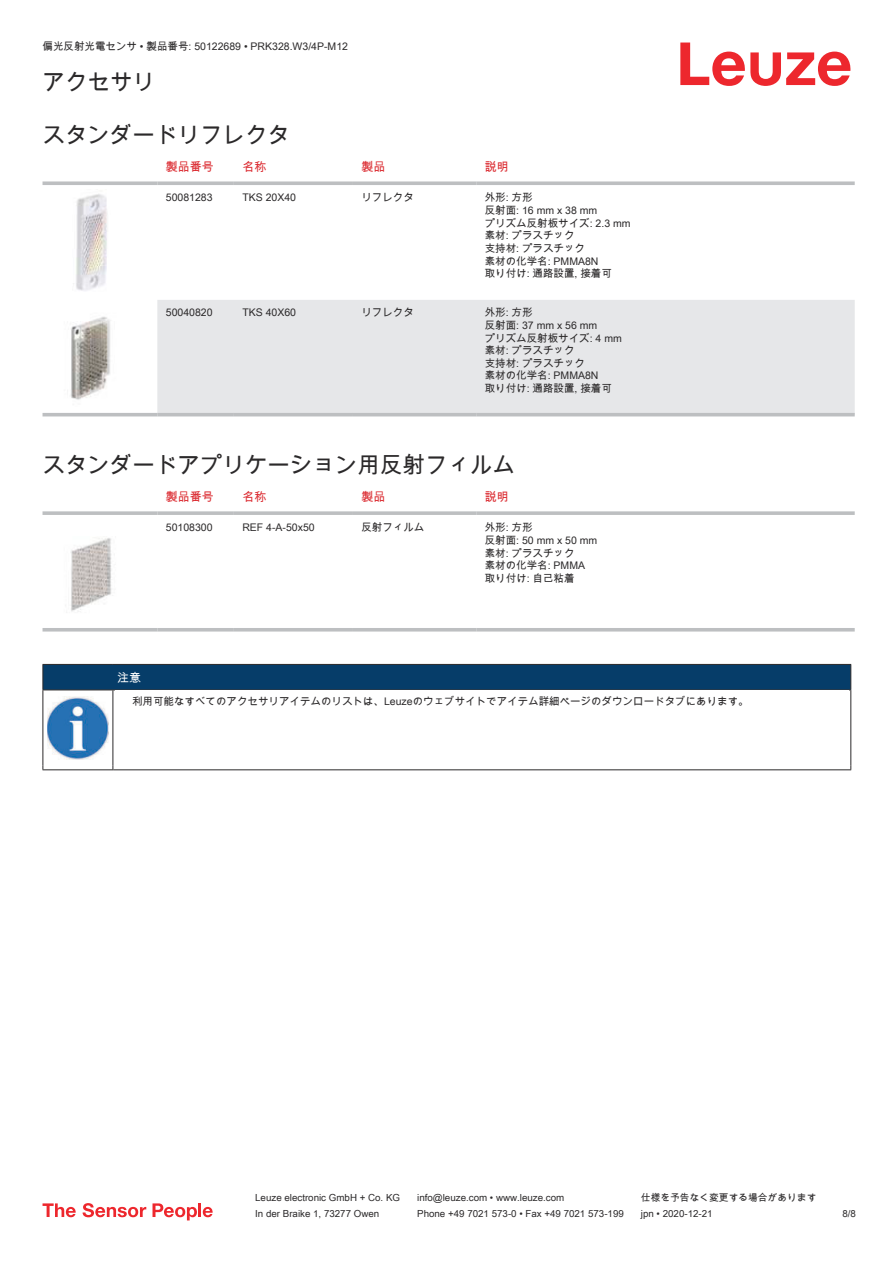
<style>
.page{position:relative;width:893px;height:1263px;background:#fff}
.page>*{position:absolute;margin:0;border:0;box-sizing:border-box;transform-origin:0 0}
.t1{font:22.5px "Arial Unicode MS";color:#2b292a}
.t2{font:12px "Arial Unicode MS";color:#db2a30}
.t3{font:12px "Arial Unicode MS";color:#fff}
.t4{font:10.5px/12.6px "Arial Unicode MS";color:#2b292a}
.t5{font:9.75px "Arial Unicode MS";color:#2b292a}
</style>
<div class="page">
<svg style="left:680px;top:43px;width:170px;height:43px"></svg>
<div style="left:157px;top:300px;width:698px;height:113px;background:#e6e7e9"></div>
<svg style="left:43px;top:181px;width:114px;height:4px"></svg>
<svg style="left:157px;top:181px;width:77px;height:4px"></svg>
<svg style="left:234px;top:181px;width:119px;height:4px"></svg>
<svg style="left:353px;top:181px;width:123px;height:4px"></svg>
<svg style="left:476px;top:181px;width:379px;height:4px;background:#c4c6c8"></svg>
<hr style="left:43px;top:413px;width:114px;height:3px;background:#bdbfc1">
<hr style="left:157px;top:413px;width:77px;height:3px;background:#bdbfc1">
<hr style="left:234px;top:413px;width:119px;height:3px;background:#bdbfc1">
<hr style="left:353px;top:413px;width:123px;height:3px;background:#bdbfc1">
<hr style="left:476px;top:413px;width:379px;height:3px;background:#bdbfc1">
<img style="left:73px;top:194px;width:34px;height:97px">
<img style="left:70px;top:316px;width:41px;height:84px">
<svg style="left:43px;top:631px;width:812px;height:1px"></svg>
<svg style="left:43px;top:511px;width:114px;height:4px"></svg>
<svg style="left:157px;top:511px;width:77px;height:4px"></svg>
<svg style="left:234px;top:511px;width:119px;height:4px"></svg>
<svg style="left:353px;top:511px;width:123px;height:4px"></svg>
<svg style="left:476px;top:511px;width:379px;height:4px;background:#c3c5c7"></svg>
<hr style="left:43px;top:628px;width:114px;height:3px;background:#bdbfc1">
<hr style="left:157px;top:628px;width:77px;height:3px;background:#bdbfc1">
<hr style="left:234px;top:628px;width:119px;height:3px;background:#bdbfc1">
<hr style="left:353px;top:628px;width:123px;height:3px;background:#bdbfc1">
<hr style="left:476px;top:628px;width:379px;height:3px;background:#bdbfc1">
<img style="left:71px;top:538px;width:41px;height:74px">
<div style="left:43px;top:664px;width:808px;height:26px;background:#063d69"></div>
<hr style="left:113px;top:689px;width:738px;height:1px;background:#2b292a">
<hr style="left:43px;top:690px;width:1px;height:75px;background:#2b292a">
<hr style="left:113px;top:690px;width:1px;height:75px;background:#2b292a">
<hr style="left:850px;top:690px;width:1px;height:75px;background:#2b292a">
<hr style="left:43px;top:769px;width:70px;height:1px;background:#2b292a">
<hr style="left:113px;top:769px;width:738px;height:1px;background:#2b292a">
<img style="left:47px;top:696px;width:61px;height:63px">
<svg style="left:43px;top:1203px;width:33px;height:14px"></svg>
<svg style="left:83px;top:1203px;width:63px;height:14px"></svg>
<svg style="left:153px;top:1203px;width:44px;height:17px"></svg>
<hr style="left:198px;top:1203px;width:3px;height:14px;background:#ed272d">
<svg style="left:203px;top:1207px;width:10px;height:10px"></svg>
<p class="t4" style="left:43px;top:40px;width:307px">偏光反射光電センサ • 製品番号: 50122689 • PRK328.W3/4P-M12</p>
<h1 class="t1" style="left:43px;top:66px;width:114px">アクセサリ</h1>
<h1 class="t1" style="left:43px;top:119px;width:249px">スタンダードリフレクタ</h1>
<p class="t2" style="left:166px;top:158px;width:49px">製品番号</p>
<p class="t2" style="left:242px;top:158px;width:25px">名称</p>
<p class="t2" style="left:361px;top:158px;width:25px">製品</p>
<p class="t2" style="left:485px;top:158px;width:25px">説明</p>
<p class="t4" style="left:166px;top:191px;width:48px">50081283</p>
<p class="t4" style="left:242px;top:191px;width:55px">TKS 20X40</p>
<p class="t4" style="left:361px;top:191px;width:54px">リフレクタ</p>
<p class="t4" style="left:485px;top:191px;width:147px">外形: 方形<br>反射面: 16 mm x 38 mm<br>プリズム反射板サイズ: 2.3 mm素材: プラスチック<br>支持材: プラスチック<br>素材の化学名: PMMA8N<br>取り付け: 通路設置, 接着可</p>
<p class="t4" style="left:166px;top:306px;width:48px">50040820</p>
<p class="t4" style="left:242px;top:306px;width:55px">TKS 40X60</p>
<p class="t4" style="left:361px;top:306px;width:54px">リフレクタ</p>
<p class="t4" style="left:485px;top:306px;width:139px">外形: 方形<br>反射面: 37 mm x 56 mm<br>プリズム反射板サイズ: 4 mm素材: プラスチック<br>支持材: プラスチック<br>素材の化学名: PMMA8N<br>取り付け: 通路設置, 接着可</p>
<h1 class="t1" style="left:43px;top:449px;width:474px">スタンダードアプリケーション用反射フィルム</h1>
<p class="t2" style="left:166px;top:488px;width:49px">製品番号</p>
<p class="t2" style="left:242px;top:488px;width:25px">名称</p>
<p class="t2" style="left:361px;top:488px;width:25px">製品</p>
<p class="t2" style="left:485px;top:488px;width:25px">説明</p>
<p class="t4" style="left:166px;top:521px;width:48px">50108300</p>
<p class="t4" style="left:242px;top:521px;width:74px">REF 4-A-50x50</p>
<p class="t4" style="left:361px;top:521px;width:64px">反射フィルム</p>
<p class="t4" style="left:485px;top:521px;width:114px">外形: 方形<br>反射面: 50 mm x 50 mm素材: プラスチック<br>素材の化学名: PMMA取り付け: 自己粘着</p>
<p class="t3" style="left:117px;top:669px;width:25px">注意</p>
<p class="t4" style="left:132px;top:694px;width:618px">利用可能なすべてのアクセサリアイテムのリストは、Leuzeのウェブサイトでアイテム詳細ページのダウンロードタブにあります。</p>
<p class="t5" style="left:255px;top:1191px;width:146px">Leuze electronic GmbH + Co. KG</p>
<p class="t5" style="left:417px;top:1191px;width:149px">info@leuze.com • www.leuze.com</p>
<p class="t5" style="left:641px;top:1191px;width:177px">仕様を予告なく変更する場合があります</p>
<p class="t5" style="left:255px;top:1206px;width:126px">In der Braike 1, 73277 Owen</p>
<p class="t5" style="left:417px;top:1206px;width:208px">Phone +49 7021 573-0 • Fax +49 7021 573-199</p>
<p class="t5" style="left:641px;top:1206px;width:73px">jpn • 2020-12-21</p>
<p class="t5" style="left:842px;top:1206px;width:15px">8 /8</p>
</div>
